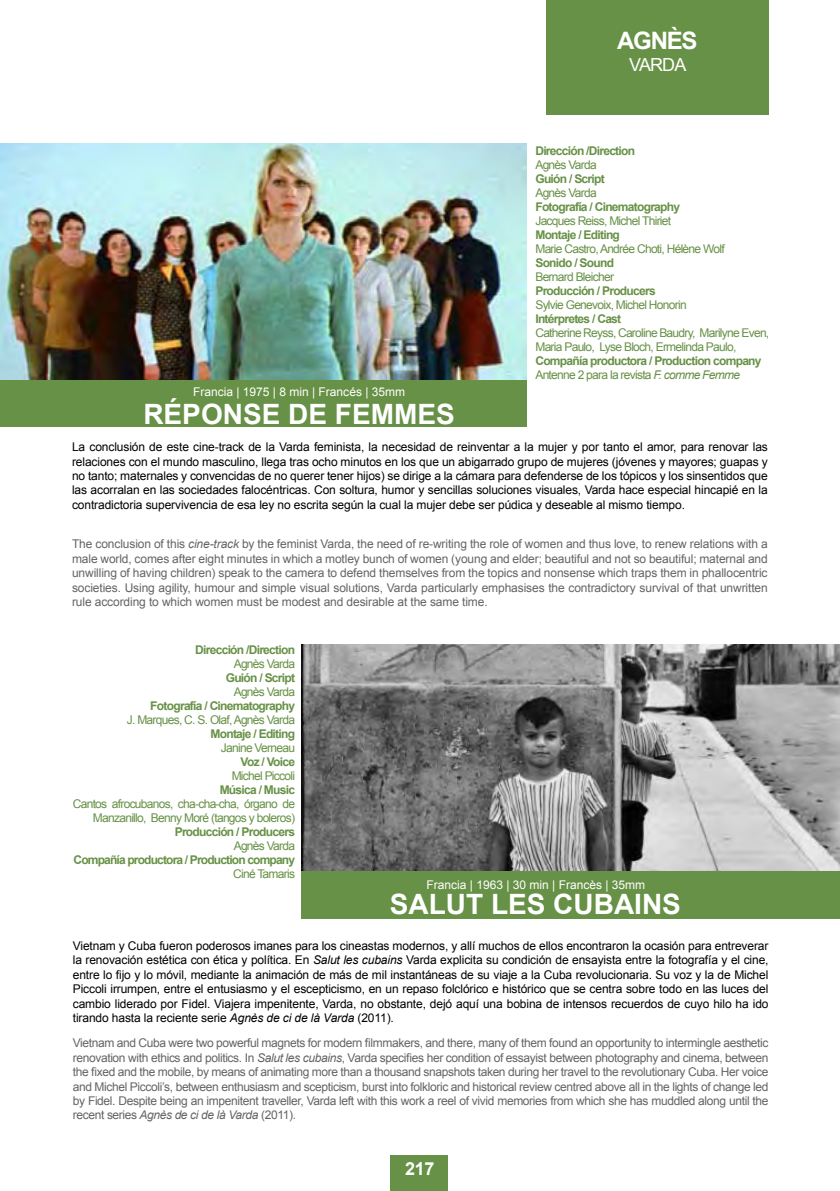
<style>
.page{position:relative;width:840px;height:1191px;background:#fff}
.page>*{position:absolute;margin:0;border:0;box-sizing:border-box;transform-origin:0 0}
.t1{font:700 28px "Arial";color:#fff}
.t2{font:700 24px "Arial";color:#fff}
.t3{font:18px "Arial";letter-spacing:-.05em;color:#fff}
.t4{font:700 18px "Arial";color:#fff}
.t5{font:12px/14.4px "Arial";letter-spacing:-.02em;color:#636466;text-align:justify}
.t6{font:12px/14.4px "Arial";letter-spacing:-.01em;color:#000;text-align:justify}
.t7{font:12px/14px "Arial";letter-spacing:-.06em;color:#679146}
.t8{font:700 12px/14px "Arial";letter-spacing:-.06em;color:#679146}
.t9{font:12px "Arial";color:#fff}
.s1{font-weight:400}
.s2{font-weight:400;font-style:italic}
.s3{font-style:italic}
</style>
<div class="page">
<div style="left:0;top:380px;width:526px;height:47px;background:#679146"></div>
<div style="left:301px;top:871px;width:538px;height:47px;background:#679146"></div>
<img style="left:0;top:144px;width:526px;height:236px">
<img style="left:301px;top:644px;width:538px;height:227px">
<div style="left:546px;top:0;width:222px;height:115px;background:#679146"></div>
<div style="left:390px;top:1155px;width:58px;height:36px;background:#679146"></div>
<h2 class="t2" style="left:616px;top:25px;width:82px">AGNÈS</h2>
<h3 class="t3" style="left:629px;top:53px;width:59px">VARDA</h3>
<p class="t9" style="left:193px;top:384px;width:213px">Francia | 1975 | 8 min | Francés | 35mm</p>
<h1 class="t1" style="left:143px;top:395px;width:59px">Réponse</h1>
<h1 class="t1" style="left:288px;top:395px;width:85px">de femmes</h1>
<p class="t8" style="left:535px;top:144px;width:101px">Dirección /Direction</p>
<p class="t7" style="left:535px;top:158px;width:63px">Agnès Varda</p>
<p class="t8" style="left:535px;top:172px;width:71px">Guión / Script</p>
<p class="t7" style="left:535px;top:186px;width:63px">Agnès Varda</p>
<p class="t8" style="left:535px;top:200px;width:146px">Fotografía / Cinematography</p>
<p class="t7" style="left:535px;top:214px;width:137px">Jacques Reiss, Michel Thiriet</p>
<p class="t8" style="left:535px;top:229px;width:86px">Montaje / Editing</p>
<p class="t7" style="left:535px;top:242px;width:191px">Marie Castro, Andrée Choti, Hélène Wolf</p>
<p class="t8" style="left:535px;top:257px;width:80px">Sonido / Sound</p>
<p class="t7" style="left:535px;top:270px;width:80px">Bernard Bleicher</p>
<p class="t8" style="left:535px;top:285px;width:122px">Producción / Producers</p>
<p class="t7" style="left:535px;top:298px;width:153px">Sylvie Genevoix, Michel Honorin</p>
<p class="t8" style="left:535px;top:313px;width:87px">Intérpretes / Cast</p>
<p class="t7" style="left:535px;top:326px;width:235px">Catherine Reyss, Caroline Baudry, Marilyne Even,<br>Maria Paulo, Lyse Bloch, Ermelinda Paulo,</p>
<p class="t8" style="left:535px;top:355px;width:227px">Compañía productora / Production company<br><span class="s1">Antenne 2 para la revista</span> <span class="s2">F. comme Femme</span></p>
<p class="t6" style="left:72px;top:440px;width:697px">La conclusión de este cine-track de la Varda feminista, la necesidad de reinventar a la mujer y por tanto el amor, para renovar las relaciones con el mundo masculino, llega tras ocho minutos en los que un abigarrado grupo de mujeres (jóvenes y mayores; guapas y no tanto; maternales y convencidas de no querer tener hijos) se dirige a la cámara para defenderse de los tópicos y los sinsentidos que las acorralan en las sociedades falocéntricas. Con soltura, humor y sencillas soluciones visuales, Varda hace especial hincapié en la contradictoria supervivencia de esa ley no escrita según la cual la mujer debe ser púdica y deseable al mismo tiempo.</p>
<p class="t5" style="left:72px;top:537px;width:697px">The conclusion of this <span class="s3">cine-track</span> by the feminist Varda, the need of re-writing the role of women and thus love, to renew relations with a male world, comes after eight minutes in which a motley bunch of women (young and elder; beautiful and not so beautiful; maternal and unwilling of having children) speak to the camera to defend themselves from the topics and nonsense which traps them in phallocentric societies. Using agility, humour and simple visual solutions, Varda particularly emphasises the contradictory survival of that unwritten rule according to which women must be modest and desirable at the same time.</p>
<p class="t8" style="left:195px;top:642px;width:101px">Dirección /Direction</p>
<p class="t7" style="left:233px;top:656px;width:63px">Agnès Varda</p>
<p class="t8" style="left:225px;top:670px;width:71px">Guión / Script</p>
<p class="t7" style="left:233px;top:684px;width:63px">Agnès Varda</p>
<p class="t8" style="left:150px;top:698px;width:146px">Fotografía / Cinematography</p>
<p class="t7" style="left:127px;top:712px;width:170px">J. Marques, C. S. Olaf, Agnès Varda</p>
<p class="t8" style="left:210px;top:726px;width:86px">Montaje / Editing</p>
<p class="t7" style="left:221px;top:740px;width:76px">Janine Verneau</p>
<p class="t8" style="left:240px;top:754px;width:56px">Voz / Voice</p>
<p class="t7" style="left:231px;top:768px;width:65px">Michel Piccoli</p>
<p class="t8" style="left:219px;top:782px;width:77px">Música / Music</p>
<p class="t7" style="left:73px;top:796px;width:223px;text-align:right">Cantos afrocubanos, cha-cha-cha, órgano de<br>Manzanillo, Benny Moré (tangos y boleros)</p>
<p class="t8" style="left:175px;top:825px;width:122px">Producción / Producers</p>
<p class="t7" style="left:233px;top:838px;width:63px">Agnès Varda</p>
<p class="t8" style="left:74px;top:853px;width:223px">Compañía productora / Production company</p>
<p class="t7" style="left:233px;top:866px;width:63px">Ciné Tamaris</p>
<p class="t9" style="left:426px;top:876px;width:220px">Francia | 1963 | 30 min | Francès | 35mm</p>
<h1 class="t1" style="left:389px;top:885px;width:222px">Salut les Cubains</h1>
<p class="t6" style="left:73px;top:938px;width:696px">Vietnam y Cuba fueron poderosos imanes para los cineastas modernos, y allí muchos de ellos encontraron la ocasión para entreverar la renovación estética con ética y política. En <span class="s3">Salut les cubains</span> Varda explicita su condición de ensayista entre la fotografía y el cine, entre lo fijo y lo móvil, mediante la animación de más de mil instantáneas de su viaje a la Cuba revolucionaria. Su voz y la de Michel Piccoli irrumpen, entre el entusiasmo y el escepticismo, en un repaso folclórico e histórico que se centra sobre todo en las luces del cambio liderado por Fidel. Viajera impenitente, Varda, no obstante, dejó aquí una bobina de intensos recuerdos de cuyo hilo ha ido tirando hasta la reciente serie <span class="s3">Agnès de ci de là Varda</span> (2011).</p>
<p class="t5" style="left:73px;top:1036px;width:697px">Vietnam and Cuba were two powerful magnets for modern filmmakers, and there, many of them found an opportunity to intermingle aesthetic renovation with ethics and politics. In <span class="s3">Salut les cubains</span>, Varda specifies her condition of essayist between photography and cinema, between the fixed and the mobile, by means of animating more than a thousand snapshots taken during her travel to the revolutionary Cuba. Her voice and Michel Piccoli’s, between enthusiasm and scepticism, burst into folkloric and historical review centred above all in the lights of change led by Fidel. Despite being an impenitent traveller, Varda left with this work a reel of vivid memories from which she has muddled along until the recent series <span class="s3">Agnès de ci de là Varda</span> (2011).</p>
<h3 class="t4" style="left:405px;top:1157px;width:31px">217</h3>
</div>
